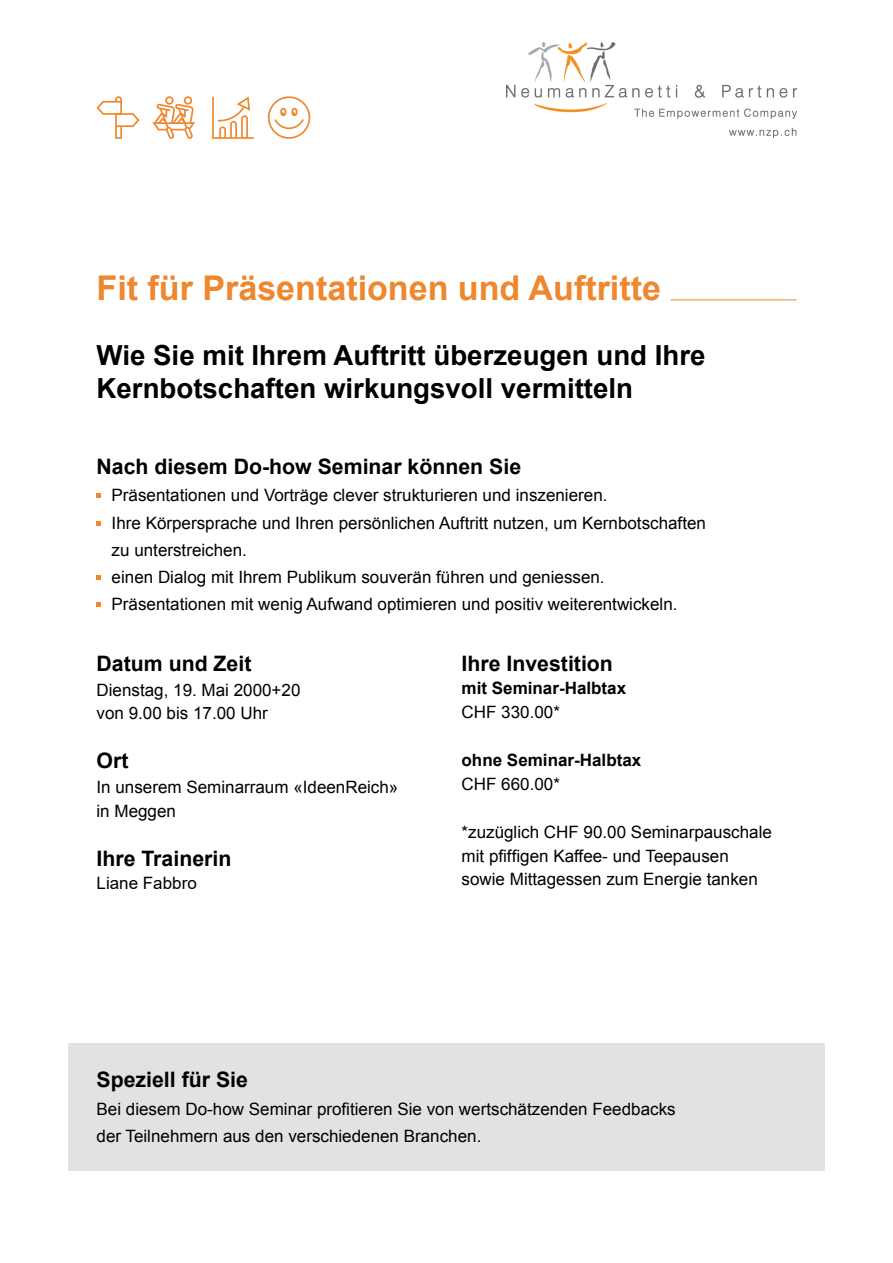
<style>
.page{position:relative;width:893px;height:1263px;background:#fff}
.page>*{position:absolute;margin:0;border:0;box-sizing:border-box;transform-origin:0 0}
.t1{font:700 34.05px "Arial";color:#ee872e}
.t2{font:700 27.6px/33.2px "Arial";color:#000}
.t3{font:700 21.3px "Arial";color:#000}
.t4{font:17.1px/27.3px "Arial";color:#000}
.t5{font:700 17.1px "Arial";color:#000}
</style>
<div class="page">
<div style="left:68px;top:1043px;width:757px;height:127px;background:#e2e2e2"></div>
<hr style="left:670px;top:300px;width:126px;height:1px;background:#ee872e">
<svg style="left:97px;top:494px;width:4px;height:4px"></svg>
<svg style="left:97px;top:521px;width:4px;height:4px"></svg>
<svg style="left:97px;top:575px;width:4px;height:5px"></svg>
<svg style="left:97px;top:603px;width:4px;height:4px"></svg>
<svg style="left:96px;top:96px;width:44px;height:31px"></svg>
<div style="left:115px;top:125px;width:7px;height:14px;border:2px solid #ee872e"></div>
<div style="left:165px;top:96px;width:9px;height:9px;border:2px solid #ee872e;border-radius:50%"></div>
<div style="left:184px;top:96px;width:8px;height:9px;border:2px solid #ee872e;border-radius:50%"></div>
<svg style="left:152px;top:103px;width:43px;height:36px"></svg>
<svg style="left:212px;top:96px;width:42px;height:43px"></svg>
<div style="left:268px;top:96px;width:42px;height:43px;border:2px solid #ee872e;border-radius:50%"></div>
<svg style="left:273px;top:107px;width:32px;height:23px"></svg>
<img style="left:507px;top:43px;width:289px;height:95px">
<h1 class="t1" style="left:97px;top:265px;width:566px">Fit für Präsentationen und Auftritte</h1>
<h2 class="t2" style="left:97px;top:339px;width:611px">Wie Sie mit Ihrem Auftritt überzeugen und Ihre<br>Kernbotschaften wirkungsvoll vermitteln</h2>
<p class="t3" style="left:97px;top:452px;width:426px">Nach diesem Do-how Seminar können Sie</p>
<p class="t4" style="left:112px;top:482px;width:596px">Präsentationen und Vorträge clever strukturieren und inszenieren.<br>Ihre Körpersprache und Ihren persönlichen Auftritt nutzen, um Kernbotschaften zu unterstreichen.<br>einen Dialog mit Ihrem Publikum souverän führen und geniessen.<br>Präsentationen mit wenig Aufwand optimieren und positiv weiterentwickeln.</p>
<p class="t3" style="left:97px;top:649px;width:156px">Datum und Zeit</p>
<p class="t4" style="left:97px;top:678px;width:205px;line-height:23.4px">Dienstag, 19. Mai 2000+20 von 9.00 bis 17.00 Uhr</p>
<p class="t3" style="left:97px;top:747px;width:33px">Ort</p>
<p class="t4" style="left:97px;top:776px;width:303px;line-height:23.4px">In unserem Seminarraum «IdeenReich» in Meggen</p>
<p class="t3" style="left:97px;top:844px;width:136px">Ihre Trainerin</p>
<p class="t4" style="left:97px;top:869px;width:102px">Liane Fabbro</p>
<p class="t3" style="left:462px;top:649px;width:153px">Ihre Investition</p>
<p class="t5" style="left:462px;top:677px;width:166px">mit Seminar-Halbtax</p>
<p class="t4" style="left:462px;top:698px;width:100px">CHF 330.00*</p>
<p class="t5" style="left:462px;top:749px;width:181px">ohne Seminar-Halbtax</p>
<p class="t4" style="left:462px;top:770px;width:100px">CHF 660.00*</p>
<p class="t4" style="left:462px;top:821px;width:312px;line-height:23.4px">*zuzüglich CHF 90.00 Seminarpauschale mit pfiffigen Kaffee- und Teepausen sowie Mittagessen zum Energie tanken</p>
<p class="t3" style="left:97px;top:1066px;width:153px">Speziell für Sie</p>
<p class="t4" style="left:97px;top:1095px;width:581px">Bei diesem Do-how Seminar profitieren Sie von wertschätzenden Feedbacks der Teilnehmern aus den verschiedenen Branchen.</p>
</div>
